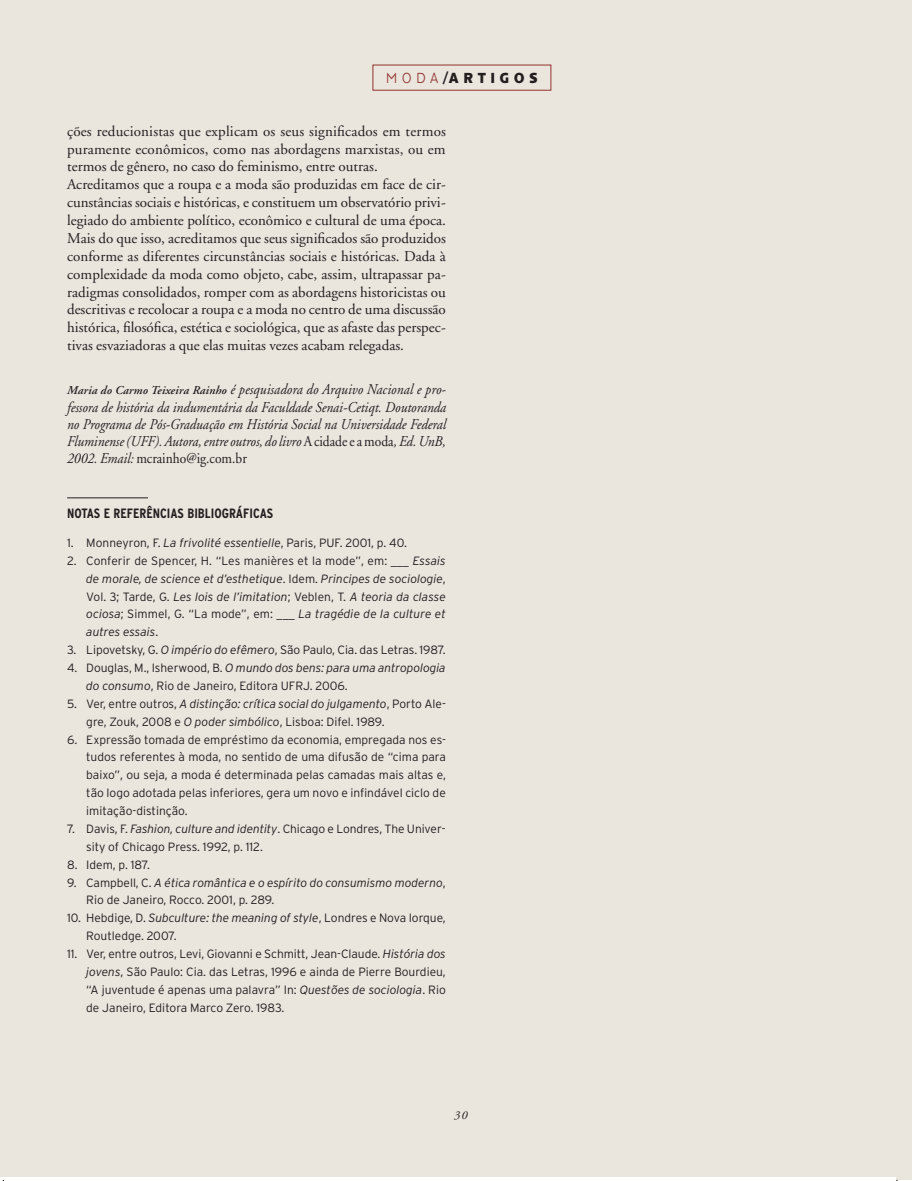
<style>
.page{position:relative;width:912px;height:1181px;background:#fff}
.page>*{position:absolute;margin:0;border:0;box-sizing:border-box;transform-origin:0 0}
.t1{font:15px/17.9px "Adobe Garamond";color:#231f20}
.t2{font:italic 15px/17.2px "Adobe Garamond";color:#231f20;text-align:justify;scale:.9 1}
.t3{font:700 15px "Anisette Petite";letter-spacing:.415em;color:#231f20;scale:.9 1}
.t4{font:700 condensed 13.5px "Interstate";color:#231f20}
.t5{font:300 12px/17.9px "Interstate";color:#231f20}
.t6{font:italic 300 12px/17.9px "Interstate";color:#231f20;text-align:justify}
.t7{font:italic 12px "Adobe Garamond";color:#231f20}
.s1{font-weight:300;color:#92342e}
.s2{font-weight:600;font-size:12px}
.s3{font-style:normal}
.s4{font-style:italic}
</style>
<div class="page">
<div style="left:0;top:0;width:901px;height:1177px;background:#eae5dd"></div>
<div style="left:372px;top:65px;width:179px;height:26px;border:1px solid #92342e"></div>
<div style="left:896px;top:0;width:15px;height:1180px;background:#eae5dd"></div>
<hr style="left:67px;top:497px;width:81px;height:1px;background:#231f20">
<p class="t3" style="left:386px;top:70px;width:169px"><span class="s1">MODA</span>/ARTIGOS</p>
<p class="t1" style="left:67px;top:122px;width:380px">ções reducionistas que explicam os seus significados em termos puramente econômicos, como nas abordagens marxistas, ou em termos de gênero, no caso do feminismo, entre outras.<br>Acreditamos que a roupa e a moda são produzidas em face de cir‑ cunstâncias sociais e históricas, e constituem um observatório privi‑ legiado do ambiente político, econômico e cultural de uma época.<br>Mais do que isso, acreditamos que seus significados são produzidos conforme as diferentes circunstâncias sociais e históricas. Dada à complexidade da moda como objeto, cabe, assim, ultrapassar pa‑ radigmas consolidados, romper com as abordagens historicistas ou descritivas e recolocar a roupa e a moda no centro de uma discussão histórica, filosófica, estética e sociológica, que as afaste das perspec‑ tivas esvaziadoras a que elas muitas vezes acabam relegadas.</p>
<p class="t2" style="left:67px;top:381px;width:422px"><span class="s2">Maria do Carmo Teixeira Rainho</span> é pesquisadora do Arquivo Nacional e pro‑ fessora de história da indumentária da Faculdade Senai‑Cetiqt. Doutoranda no Programa de Pós‑Graduação em História Social na Universidade Federal Fluminense (UFF). Autora, entre outros, do livro <span class="s3">A cidade e a moda</span>, Ed. UnB, 2002. Email: <span class="s3">mcrainho@ig.com.br</span></p>
<p class="t4" style="left:67px;top:506px;width:207px">NOTAS E REFERÊNCIAS BIBLIOGRÁFICAS</p>
<p class="t5" style="left:67px;top:534px;width:341px">1. Monneyron, F. <span class="s4">La frivolité essentielle</span>, Paris, PUF. 2001, p. 40.</p>
<p class="t6" style="left:86px;top:552px;width:361px;text-indent:-19px"><span class="s3">2. Conferir de Spencer, H. “Les manières et la mode”, em: ___</span> Essais de morale, de science et d’esthetique<span class="s3">. Idem.</span> Principes de sociologie<span class="s3">, Vol. 3; Tarde, G.</span> Les lois de l’imitation<span class="s3">; Veblen, T.</span> A teoria da classe ociosa<span class="s3">; Simmel, G. “La mode”, em: ___</span> La tragédie de la culture et autres essais<span class="s3">.</span></p>
<p class="t5" style="left:67px;top:641px;width:380px">3. Lipovetsky, G. <span class="s4">O império do efêmero</span>, São Paulo, Cia. das Letras. 1987.</p>
<p class="t5" style="left:86px;top:659px;width:361px;text-indent:-19px">4. Douglas, M., Isherwood, B. <span class="s4">O mundo dos bens: para uma antropologia do consumo</span>, Rio de Janeiro, Editora UFRJ. 2006.</p>
<p class="t5" style="left:86px;top:695px;width:361px;text-indent:-19px">5. Ver, entre outros, <span class="s4">A distinção: crítica social do julgamento</span>, Porto Ale‑ gre, Zouk, 2008 e <span class="s4">O poder simbólico</span>, Lisboa: Difel. 1989.</p>
<p class="t5" style="left:86px;top:730px;width:361px;text-align:justify;text-indent:-19px">6. Expressão tomada de empréstimo da economia, empregada nos es‑ tudos referentes à moda, no sentido de uma difusão de “cima para baixo”, ou seja, a moda é determinada pelas camadas mais altas e, tão logo adotada pelas inferiores, gera um novo e infindável ciclo de imitação‑distinção.</p>
<p class="t5" style="left:86px;top:820px;width:361px;text-indent:-19px">7. Davis, F. <span class="s4">Fashion, culture and identity</span>. Chicago e Londres, The Univer‑ sity of Chicago Press. 1992, p. 112.</p>
<p class="t5" style="left:67px;top:855px;width:84px">8. Idem, p. 187.</p>
<p class="t5" style="left:86px;top:873px;width:361px;text-indent:-19px">9. Campbell, C. <span class="s4">A ética romântica e o espírito do consumismo moderno</span>,<br>Rio de Janeiro, Rocco. 2001, p. 289.</p>
<p class="t5" style="left:86px;top:909px;width:361px;text-indent:-19px">10. Hebdige, D. <span class="s4">Subculture: the meaning of style</span>, Londres e Nova Iorque,<br>Routledge. 2007.</p>
<p class="t5" style="left:86px;top:945px;width:361px;text-align:justify;text-indent:-19px">11. Ver, entre outros, Levi, Giovanni e Schmitt, Jean‑Claude. <span class="s4">História dos jovens</span>, São Paulo: Cia. das Letras, 1996 e ainda de Pierre Bourdieu, “A juventude é apenas uma palavra” In: <span class="s4">Questões de sociologia</span>. Rio de Janeiro, Editora Marco Zero. 1983.</p>
<p class="t7" style="left:454px;top:1109px;width:15px">30</p>
</div>
